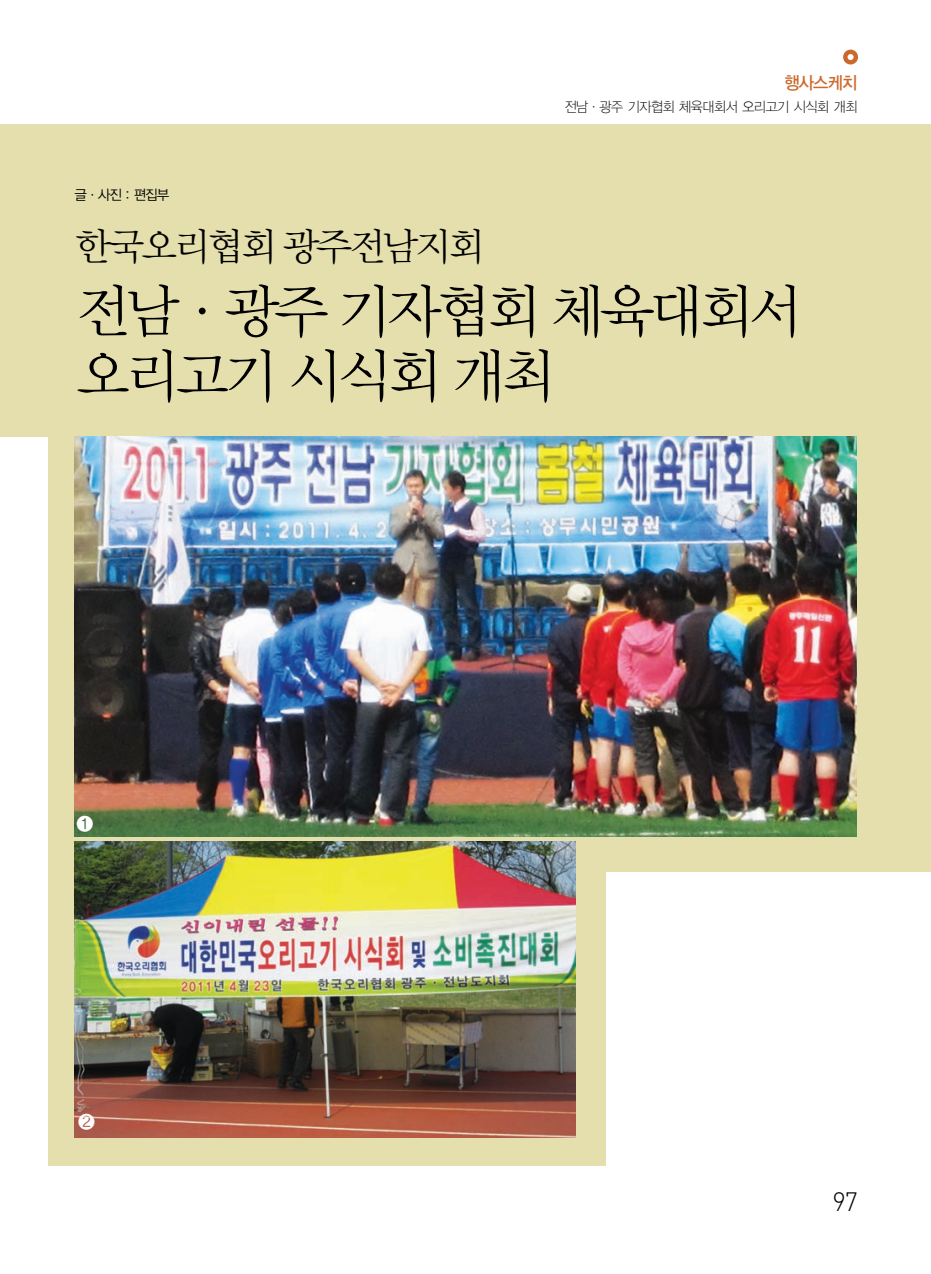
<style>
.page{position:relative;width:931px;height:1274px;background:#fff}
.page>*{position:absolute;margin:0;border:0;box-sizing:border-box;transform-origin:0 0}
.t1{font:57.75px/64.8px "Y Mj O12";letter-spacing:-.14em;color:#000}
.t2{font:38.5px "Y Mj O12";letter-spacing:-.14em;color:#000}
.t3{font:300 26.25px "DIN";color:#000}
.t4{font:17.5px "YGO13";letter-spacing:-.135em;color:#cb692c;scale:.95 1}
.t5{font:17.5px "YGO12";color:#fff}
.t6{font:14px "YGO11";letter-spacing:-.125em;color:#000;scale:.95 1}
.t7{font:14px "YGO12";color:#000;scale:.95 1}
</style>
<div class="page">
<div style="left:0;top:124px;width:931px;height:313px;background:#e5dfad"></div>
<div style="left:48px;top:124px;width:883px;height:1042px;background:#e5dfad"></div>
<div style="left:607px;top:872px;width:324px;height:294px;background:#fff"></div>
<img style="left:74px;top:437px;width:782px;height:399px">
<img style="left:74px;top:841px;width:502px;height:297px">
<div style="left:843px;top:50px;width:15px;height:15px;border:4px solid #cb692c;border-radius:50%"></div>
<p class="t7" style="left:74px;top:189px;width:102px">글·사진 : 편집부</p>
<p class="t4" style="left:784px;top:75px;width:80px">행사스케치</p>
<p class="t6" style="left:564px;top:101px;width:311px">전남·광주 기자협회 체육대회서 오리고기 시식회 개최</p>
<p class="t2" style="left:74px;top:229px;width:413px">한국오리협회 광주전남지회</p>
<p class="t1" style="left:74px;top:282px;width:732px">전남·광주 기자협회 체육대회서 오리고기 시식회 개최</p>
<p class="t5" style="left:76px;top:816px;width:19px">❶</p>
<p class="t5" style="left:78px;top:1114px;width:19px">❷</p>
<p class="t3" style="left:832px;top:1192px;width:27px">97</p>
</div>
